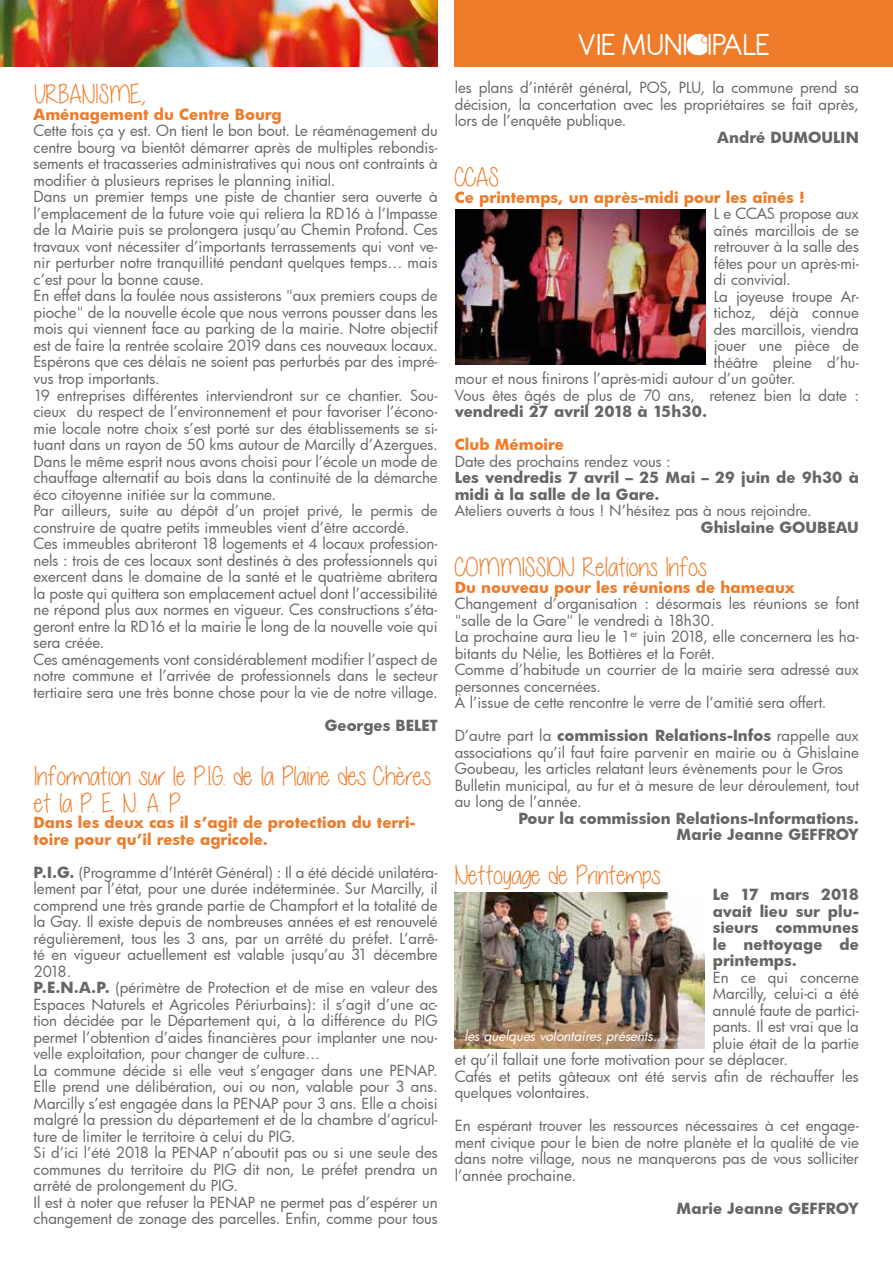
<style>
.page{position:relative;width:893px;height:1263px;background:#fff}
.page>*{position:absolute;margin:0;border:0;box-sizing:border-box;transform-origin:0 0}
.t1{font:33px "Antipasto";color:#fff}
.t2{font:27px/27px "Celia Garcia";color:#ee7c2b}
.t3{font:15px/16.5px "Futura Bk";color:#666665}
.t4{font:700 15px/16.5px "Futura Bk";color:#666665}
.t5{font:700 15px/16.5px "Futura Bk";color:#ee7c2b}
.t6{font:italic 13.5px "Futura Bk";letter-spacing:-.005em;color:#fff}
.s1{font-weight:700}
</style>
<div class="page">
<img style="left:0;top:0;width:438px;height:67px">
<div style="left:455px;top:0;width:438px;height:67px;background:#ee7c2b"></div>
<svg style="left:687px;top:34px;width:21px;height:21px"></svg>
<img style="left:456px;top:209px;width:249px;height:156px">
<img style="left:455px;top:893px;width:249px;height:155px">
<h2 class="t2" style="left:34px;top:81px;width:113px">URBANISME,</h2>
<p class="t5" style="left:34px;top:106px;width:250px">Aménagement du Centre Bourg</p>
<p class="t3" style="left:34px;top:122px;width:406px">Cette fois ça y est. On tient le bon bout. Le réaménagement du centre bourg va bientôt démarrer après de multiples rebondis&shy;sements et tracasseries administratives qui nous ont contraints à modifier à plusieurs reprises le planning initial.<br>Dans un premier temps une piste de chantier sera ouverte à l’emplacement de la future voie qui reliera la RD16 à l’Impasse de la Mairie puis se prolongera jusqu’au Chemin Profond. Ces travaux vont nécessiter d’importants terrassements qui vont ve&shy;nir perturber notre tranquillité pendant quelques temps… mais c’est pour la bonne cause.<br>En effet dans la foulée nous assisterons "aux premiers coups de pioche" de la nouvelle école que nous verrons pousser dans les mois qui viennent face au parking de la mairie. Notre objectif est de faire la rentrée scolaire 2019 dans ces nouveaux locaux.<br>Espérons que ces délais ne soient pas perturbés par des impré&shy;vus trop importants.<br>19 entreprises différentes interviendront sur ce chantier. Sou&shy;cieux du respect de l’environnement et pour favoriser l’écono&shy;mie locale notre choix s’est porté sur des établissements se si&shy;tuant dans un rayon de 50 kms autour de Marcilly d’Azergues.<br>Dans le même esprit nous avons choisi pour l’école un mode de chauffage alternatif au bois dans la continuité de la démarche éco citoyenne initiée sur la commune.<br>Par ailleurs, suite au dépôt d’un projet privé, le permis de construire de quatre petits immeubles vient d’être accordé.<br>Ces immeubles abriteront 18 logements et 4 locaux profession&shy;nels : trois de ces locaux sont destinés à des professionnels qui exercent dans le domaine de la santé et le quatrième abritera la poste qui quittera son emplacement actuel dont l’accessibilité ne répond plus aux normes en vigueur. Ces constructions s’éta&shy;geront entre la RD16 et la mairie le long de la nouvelle voie qui sera créée.<br>Ces aménagements vont considérablement modifier l’aspect de notre commune et l’arrivée de professionnels dans le secteur tertiaire sera une très bonne chose pour la vie de notre village.</p>
<p class="t4" style="left:325px;top:716px;width:114px">Georges BELET</p>
<h2 class="t2" style="left:34px;top:762px;width:398px">Information sur le P.I.G. de la Plaine des Chères et la P. E. N. A. P.</h2>
<p class="t5" style="left:34px;top:814px;width:383px">Dans les deux cas il s’agit de protection du terri&shy;toire pour qu’il reste agricole.</p>
<p class="t3" style="left:34px;top:863px;width:406px"><span class="s1">P.I.G.</span> (Programme d’Intérêt Général) : Il a été décidé unilatéra&shy;lement par l’état, pour une durée indéterminée. Sur Marcilly, il comprend une très grande partie de Champfort et la totalité de la Gay. Il existe depuis de nombreuses années et est renouvelé régulièrement, tous les 3 ans, par un arrêté du préfet. L’arrê&shy;té en vigueur actuellement est valable jusqu’au 31 décembre 2018.<br><span class="s1">P.E.N.A.P.</span> (périmètre de Protection et de mise en valeur des Espaces Naturels et Agricoles Périurbains): il s’agit d’une ac&shy;tion décidée par le Département qui, à la différence du PIG permet l’obtention d’aides financières pour implanter une nou&shy;velle exploitation, pour changer de culture…<br>La commune décide si elle veut s’engager dans une PENAP.<br>Elle prend une délibération, oui ou non, valable pour 3 ans.<br>Marcilly s’est engagée dans la PENAP pour 3 ans. Elle a choisi malgré la pression du département et de la chambre d’agricul&shy;ture de limiter le territoire à celui du PIG.<br>Si d’ici l’été 2018 la PENAP n’aboutit pas ou si une seule des communes du territoire du PIG dit non, Le préfet prendra un arrêté de prolongement du PIG.<br>Il est à noter que refuser la PENAP ne permet pas d’espérer un changement de zonage des parcelles. Enfin, comme pour tous</p>
<h1 class="t1" style="left:577px;top:26px;width:194px">VIE MUNICIPALE</h1>
<p class="t3" style="left:455px;top:79px;width:406px;text-align:justify">les plans d’intérêt général, POS, PLU, la commune prend sa décision, la concertation avec les propriétaires se fait après, lors de l’enquête publique.</p>
<p class="t4" style="left:717px;top:128px;width:143px">André DUMOULIN</p>
<h2 class="t2" style="left:455px;top:164px;width:45px">CCAS</h2>
<p class="t5" style="left:455px;top:188px;width:352px">Ce printemps, un après-midi pour les aînés !</p>
<p class="t3" style="left:714px;top:205px;width:147px">L e CCAS propose aux</p>
<p class="t3" style="left:714px;top:222px;width:147px">aînés marcillois de se</p>
<p class="t3" style="left:714px;top:238px;width:147px">retrouver à la salle des</p>
<p class="t3" style="left:714px;top:255px;width:147px">fêtes pour un après-mi-</p>
<p class="t3" style="left:714px;top:271px;width:78px">di convivial.</p>
<p class="t3" style="left:714px;top:288px;width:147px">La joyeuse troupe Ar-</p>
<p class="t3" style="left:714px;top:304px;width:147px">tichoz, déjà connue</p>
<p class="t3" style="left:714px;top:321px;width:147px">des marcillois, viendra</p>
<p class="t3" style="left:714px;top:337px;width:147px">jouer une pièce de</p>
<p class="t3" style="left:714px;top:354px;width:147px">théâtre pleine d’hu-</p>
<p class="t3" style="left:455px;top:370px;width:343px">mour et nous finirons l’après-midi autour d’un goûter.</p>
<p class="t3" style="left:455px;top:387px;width:406px">Vous êtes âgés de plus de 70 ans, retenez bien la date :</p>
<p class="t4" style="left:455px;top:403px;width:254px">vendredi 27 avril 2018 à 15h30.</p>
<p class="t5" style="left:455px;top:436px;width:111px">Club Mémoire</p>
<p class="t3" style="left:455px;top:453px;width:218px">Date des prochains rendez vous :</p>
<p class="t4" style="left:455px;top:469px;width:406px">Les vendredis 7 avril – 25 Mai – 29 juin de 9h30 à midi à la salle de la Gare.</p>
<p class="t3" style="left:455px;top:502px;width:359px">Ateliers ouverts à tous ! N’hésitez pas à nous rejoindre.</p>
<p class="t4" style="left:701px;top:518px;width:160px">Ghislaine GOUBEAU</p>
<h2 class="t2" style="left:455px;top:554px;width:253px">COMMISSION Relations Infos</h2>
<p class="t5" style="left:455px;top:578px;width:342px">Du nouveau pour les réunions de hameaux</p>
<p class="t3" style="left:455px;top:595px;width:406px">Changement d’organisation : désormais les réunions se font "salle de la Gare" le vendredi à 18h30.<br>La prochaine aura lieu le 1<sup>er</sup> juin 2018, elle concernera les ha&shy;bitants du Nélie, les Bottières et la Forêt.<br>Comme d’habitude un courrier de la mairie sera adressé aux personnes concernées.<br>À l’issue de cette rencontre le verre de l’amitié sera offert.</p>
<p class="t3" style="left:455px;top:727px;width:406px">D’autre part la <span class="s1">commission Relations-Infos</span> rappelle aux associations qu’il faut faire parvenir en mairie ou à Ghislaine Goubeau, les articles relatant leurs évènements pour le Gros Bulletin municipal, au fur et à mesure de leur déroulement, tout au long de l’année.</p>
<p class="t4" style="left:518px;top:809px;width:342px;text-align:right">Pour la commission Relations-Informations.<br>Marie Jeanne GEFFROY</p>
<h2 class="t2" style="left:455px;top:861px;width:207px">Nettoyage de Printemps</h2>
<p class="t4" style="left:713px;top:886px;width:148px;text-align:justify">Le 17 mars 2018 avait lieu sur plu&shy;sieurs communes le nettoyage de printemps.</p>
<p class="t3" style="left:713px;top:969px;width:148px">En ce qui concerne</p>
<p class="t3" style="left:713px;top:985px;width:148px">Marcilly, celui-ci a été</p>
<p class="t3" style="left:713px;top:1002px;width:148px">annulé faute de partici-</p>
<p class="t3" style="left:713px;top:1018px;width:148px">pants. Il est vrai que la</p>
<p class="t3" style="left:713px;top:1035px;width:148px">pluie était de la partie</p>
<p class="t3" style="left:455px;top:1051px;width:335px">et qu’il fallait une forte motivation pour se déplacer.</p>
<p class="t3" style="left:455px;top:1068px;width:406px">Cafés et petits gâteaux ont été servis afin de réchauffer les</p>
<p class="t3" style="left:455px;top:1084px;width:137px">quelques volontaires.</p>
<p class="t3" style="left:455px;top:1117px;width:406px;text-align:justify">En espérant trouver les ressources nécessaires à cet engage&shy;ment civique pour le bien de notre planète et la qualité de vie dans notre village, nous ne manquerons pas de vous solliciter l’année prochaine.</p>
<p class="t4" style="left:677px;top:1199px;width:184px">Marie Jeanne GEFFROY</p>
<p class="t6" style="left:464px;top:1027px;width:202px">les quelques volontaires présents...</p>
</div>
